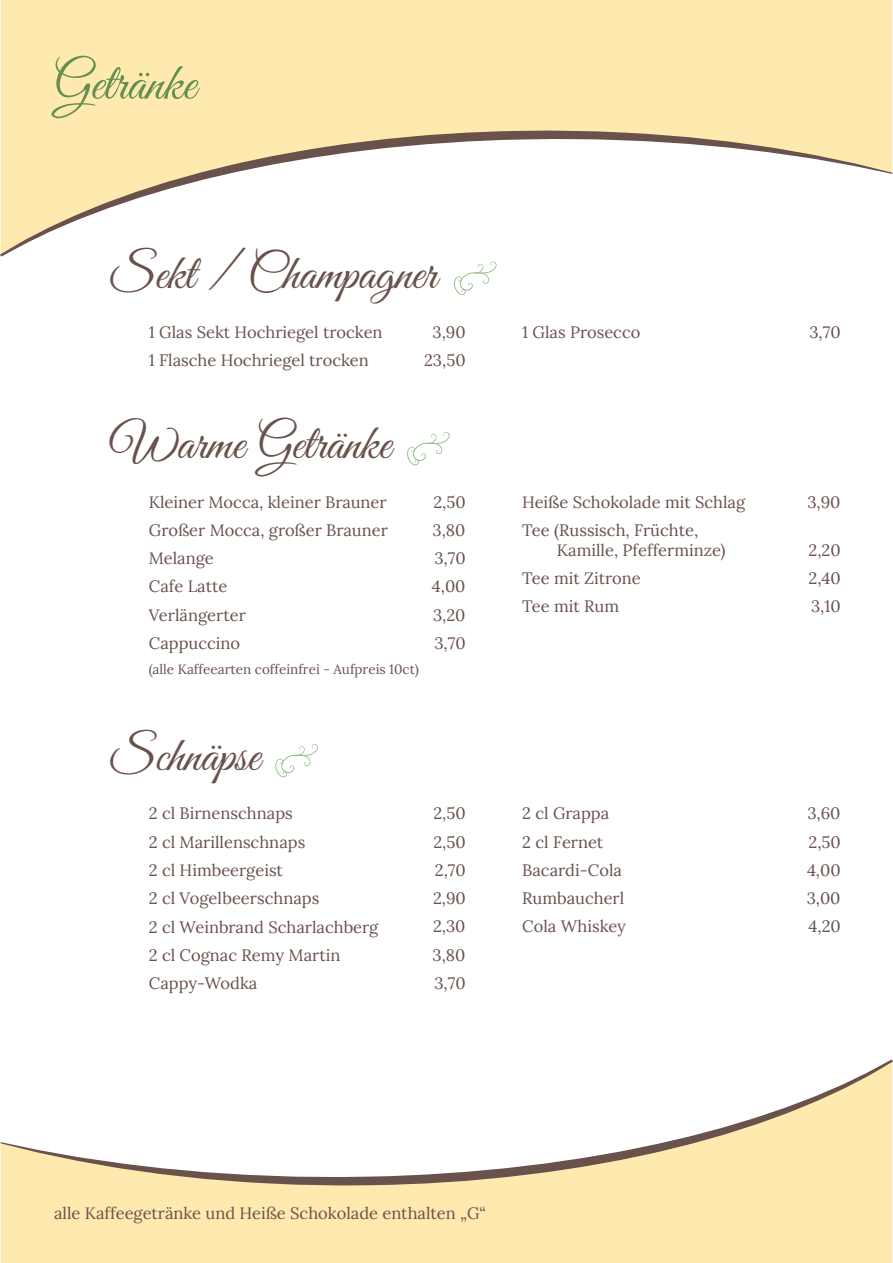
<style>
.page{position:relative;width:893px;height:1263px;background:#fff}
.page>*{position:absolute;margin:0;border:0;box-sizing:border-box;transform-origin:0 0}
.t1{font:52.5px "Great Vibes";color:#61904f}
.t2{font:49.5px "Great Vibes";color:#69514c}
.t3{font:16.5px/19.8px "Lora";color:#69514c}
.t4{font:13.5px "Lora";color:#69514c}
</style>
<div class="page">
<div style="left:1px;top:0;width:891px;height:130px;background:#feeaaf"></div>
<svg style="left:0;top:130px;width:892px;height:127px"></svg>
<div style="left:1px;top:1185px;width:891px;height:78px;background:#feeaaf"></div>
<svg style="left:0;top:1059px;width:893px;height:126px"></svg>
<svg style="left:454px;top:261px;width:43px;height:34px"></svg>
<svg style="left:407px;top:432px;width:43px;height:33px"></svg>
<svg style="left:275px;top:744px;width:43px;height:33px"></svg>
<h1 class="t1" style="left:54px;top:54px;width:143px">Getränke</h1>
<h2 class="t2" style="left:111px;top:246px;width:328px">Sekt / Champagner</h2>
<p class="t3" style="left:149px;top:321px;width:235px">1 Glas Sekt Hochriegel trocken</p>
<p class="t3" style="left:432px;top:321px;width:35px">3,90</p>
<p class="t3" style="left:149px;top:349px;width:221px">1 Flasche Hochriegel trocken</p>
<p class="t3" style="left:424px;top:349px;width:43px">23,50</p>
<h2 class="t2" style="left:111px;top:416px;width:282px">Warme Getränke</h2>
<p class="t3" style="left:149px;top:491px;width:239px">Kleiner Mocca, kleiner Brauner</p>
<p class="t3" style="left:433px;top:491px;width:34px">2,50</p>
<p class="t3" style="left:149px;top:519px;width:241px">Großer Mocca, großer Brauner</p>
<p class="t3" style="left:432px;top:519px;width:34px">3,80</p>
<p class="t3" style="left:149px;top:547px;width:67px">Melange</p>
<p class="t3" style="left:434px;top:547px;width:33px">3,70</p>
<p class="t3" style="left:149px;top:576px;width:80px">Cafe Latte</p>
<p class="t3" style="left:432px;top:576px;width:35px">4,00</p>
<p class="t3" style="left:149px;top:604px;width:98px">Verlängerter</p>
<p class="t3" style="left:433px;top:604px;width:34px">3,20</p>
<p class="t3" style="left:149px;top:632px;width:93px">Cappuccino</p>
<p class="t3" style="left:434px;top:632px;width:33px">3,70</p>
<p class="t4" style="left:149px;top:659px;width:272px">(alle Kaffeearten coffeinfrei - Aufpreis 10ct)</p>
<h2 class="t2" style="left:111px;top:728px;width:151px">Schnäpse</h2>
<p class="t3" style="left:149px;top:802px;width:146px">2 cl Birnenschnaps</p>
<p class="t3" style="left:433px;top:802px;width:34px">2,50</p>
<p class="t3" style="left:149px;top:831px;width:158px">2 cl Marillenschnaps</p>
<p class="t3" style="left:433px;top:831px;width:34px">2,50</p>
<p class="t3" style="left:149px;top:859px;width:136px">2 cl Himbeergeist</p>
<p class="t3" style="left:435px;top:859px;width:32px">2,70</p>
<p class="t3" style="left:149px;top:887px;width:172px">2 cl Vogelbeerschnaps</p>
<p class="t3" style="left:433px;top:887px;width:34px">2,90</p>
<p class="t3" style="left:149px;top:916px;width:231px">2 cl Weinbrand Scharlachberg</p>
<p class="t3" style="left:433px;top:916px;width:34px">2,30</p>
<p class="t3" style="left:149px;top:944px;width:193px">2 cl Cognac Remy Martin</p>
<p class="t3" style="left:432px;top:944px;width:34px">3,80</p>
<p class="t3" style="left:149px;top:972px;width:110px">Cappy-Wodka</p>
<p class="t3" style="left:434px;top:972px;width:33px">3,70</p>
<p class="t3" style="left:522px;top:321px;width:120px">1 Glas Prosecco</p>
<p class="t3" style="left:809px;top:321px;width:33px">3,70</p>
<p class="t3" style="left:522px;top:491px;width:225px">Heiße Schokolade mit Schlag</p>
<p class="t3" style="left:807px;top:491px;width:35px">3,90</p>
<p class="t3" style="left:557px;top:519px;width:170px;text-indent:-35px">Tee (Russisch, Früchte,<br>Kamille, Pfefferminze)</p>
<p class="t3" style="left:808px;top:539px;width:34px">2,20</p>
<p class="t3" style="left:522px;top:567px;width:120px">Tee mit Zitrone</p>
<p class="t3" style="left:808px;top:567px;width:34px">2,40</p>
<p class="t3" style="left:522px;top:595px;width:98px">Tee mit Rum</p>
<p class="t3" style="left:811px;top:595px;width:31px">3,10</p>
<p class="t3" style="left:522px;top:802px;width:89px">2 cl Grappa</p>
<p class="t3" style="left:807px;top:802px;width:35px">3,60</p>
<p class="t3" style="left:522px;top:831px;width:83px">2 cl Fernet</p>
<p class="t3" style="left:808px;top:831px;width:34px">2,50</p>
<p class="t3" style="left:522px;top:859px;width:101px">Bacardi-Cola</p>
<p class="t3" style="left:807px;top:859px;width:35px">4,00</p>
<p class="t3" style="left:522px;top:887px;width:104px">Rumbaucherl</p>
<p class="t3" style="left:807px;top:887px;width:35px">3,00</p>
<p class="t3" style="left:522px;top:916px;width:105px">Cola Whiskey</p>
<p class="t3" style="left:808px;top:916px;width:34px">4,20</p>
<p class="t3" style="left:54px;top:1202px;width:434px">alle Kaffeegetränke und Heiße Schokolade enthalten „G“</p>
</div>
